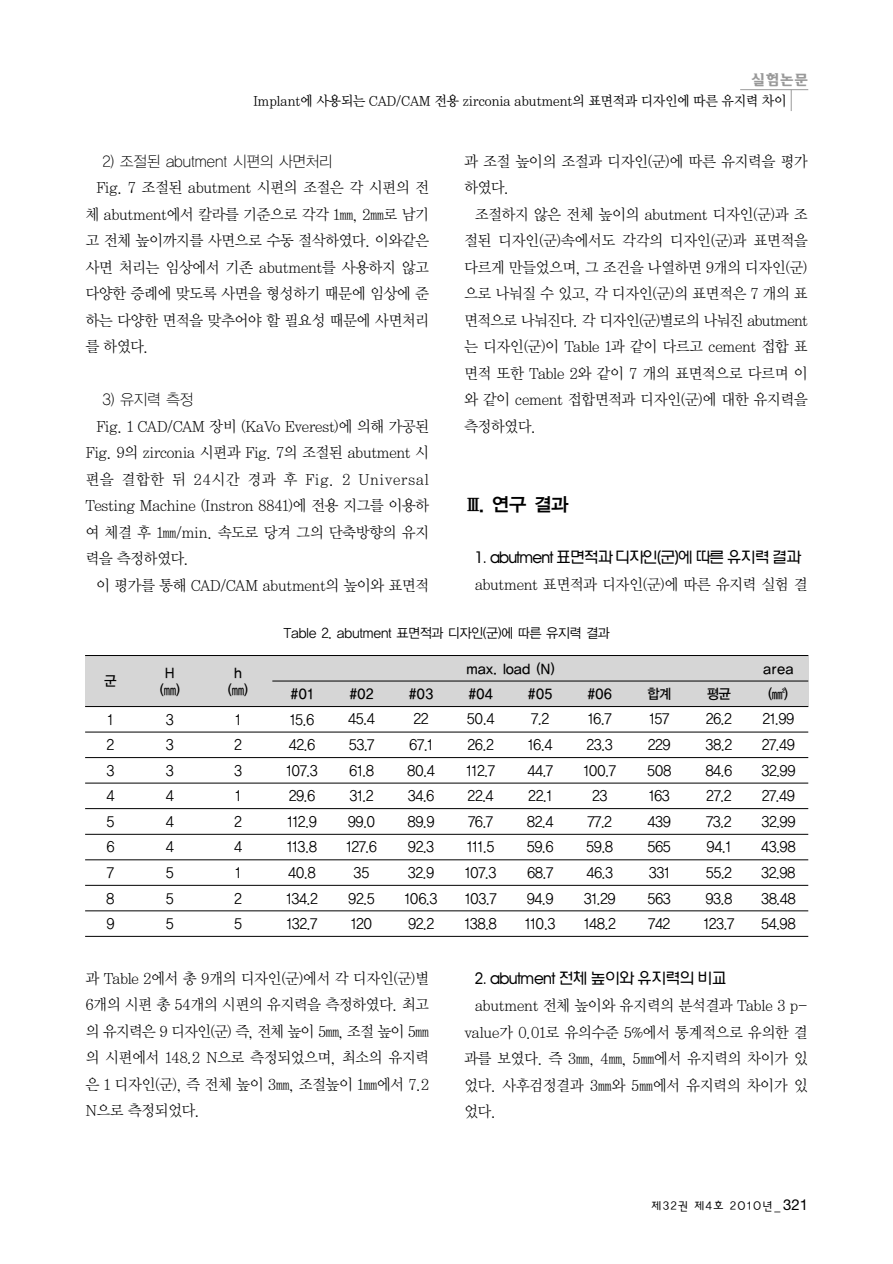
<style>
.page{position:relative;width:893px;height:1264px;background:#fff}
.page>*{position:absolute;margin:0;border:0;box-sizing:border-box;transform-origin:0 0}
.t1{font:18.75px "YGO14";color:#000}
.t2{font:300 16.2px "HY Wul Nun";letter-spacing:-.105em;color:#000;scale:.96 1}
.t3{font:300 16.2px "HY Wul Nun";letter-spacing:-.085em;color:#000;scale:.96 1}
.t4{font:15.3px/26.5px "Y Mj O12";letter-spacing:-.09em;color:#000;text-align:justify;scale:.96 1}
.t5{font:15.3px "YGO11";letter-spacing:-.1em;color:#000;scale:.96 1}
.t6{font:14.55px/25.5px "YGO12";letter-spacing:-.08em;color:#000;text-align:justify;scale:.94 1}
.t7{font:14.25px "Soma B";color:#999}
.t8{font:13.8px "Y Mj O13";letter-spacing:-.09em;color:#000;scale:.96 1}
.t9{font:13.8px/16.6px "YGO13";letter-spacing:-.065em;color:#000;text-align:center;scale:.96 1}
.t10{font:13.5px "YGO12";letter-spacing:-.09em;color:#000;scale:.96 1}
.t11{font:12px "YGO22 KS Cpc EUC H";letter-spacing:-.07em;color:#000}
.s1{font-family:"Y Mj O15"}
.s2{font-family:"Helvetica Neue";font-size:15px}
</style>
<div class="page">
<hr style="left:740px;top:89px;width:68px;height:1px;background:#999">
<svg style="left:791px;top:90px;width:1px;height:21px"></svg>
<div style="left:85px;top:655px;width:723px;height:51px;background:#d6d6d6"></div>
<hr style="left:85px;top:655px;width:723px;height:1px;background:#000">
<hr style="left:85px;top:706px;width:723px;height:1px;background:#000">
<hr style="left:85px;top:731px;width:723px;height:1px;background:#000">
<hr style="left:85px;top:757px;width:723px;height:1px;background:#000">
<hr style="left:85px;top:782px;width:723px;height:1px;background:#000">
<hr style="left:85px;top:808px;width:723px;height:1px;background:#000">
<hr style="left:85px;top:834px;width:723px;height:1px;background:#000">
<hr style="left:85px;top:859px;width:723px;height:1px;background:#000">
<hr style="left:85px;top:885px;width:723px;height:1px;background:#000">
<hr style="left:85px;top:910px;width:723px;height:1px;background:#000">
<hr style="left:272px;top:680px;width:536px;height:1px;background:#000">
<hr style="left:85px;top:935px;width:723px;height:1px;background:#000">
<p class="t7" style="left:751px;top:73px;width:58px">실험논문</p>
<p class="t8" style="left:253px;top:95px;width:558px">Implant에 사용되는 CAD/CAM 전용 zirconia abutment의 표면적과 디자인에 따른 유지력 차이</p>
<p class="t5" style="left:102px;top:154px;width:242px">2) 조절된 abutment 시편의 사면처리</p>
<p class="t4" style="left:85px;top:175px;width:360px;text-indent:11px">Fig. 7 조절된 abutment 시편의 조절은 각 시편의 전 체 abutment에서 칼라를 기준으로 각각 1㎜, 2㎜로 남기 고 전체 높이까지를 사면으로 수동 절삭하였다. 이와같은 사면 처리는 임상에서 기존 abutment를 사용하지 않고 다양한 증례에 맞도록 사면을 형성하기 때문에 임상에 준 하는 다양한 면적을 맞추어야 할 필요성 때문에 사면처리 를 하였다.</p>
<p class="t5" style="left:102px;top:393px;width:97px">3) 유지력 측정</p>
<p class="t4" style="left:85px;top:414px;width:360px;text-indent:11px">Fig. 1 CAD/CAM 장비 (KaVo Everest)에 의해 가공된 Fig. 9의 zirconia 시편과 Fig. 7의 조절된 abutment 시 편을 결합한 뒤 24시간 경과 후 Fig. 2 Universal Testing Machine (Instron 8841)에 전용 지그를 이용하 여 체결 후 1㎜/min. 속도로 당겨 그의 단축방향의 유지 력을 측정하였다.</p>
<p class="t4" style="left:96px;top:572px;width:349px">이 평가를 통해 CAD/CAM abutment의 높이와 표면적</p>
<p class="t4" style="left:463px;top:149px;width:360px">과 조절 높이의 조절과 디자인(군)에 따른 유지력을 평가 하였다.</p>
<p class="t4" style="left:463px;top:202px;width:360px;text-indent:11px">조절하지 않은 전체 높이의 abutment 디자인(군)과 조 절된 디자인(군)속에서도 각각의 디자인(군)과 표면적을 다르게 만들었으며, 그 조건을 나열하면 9개의 디자인(군) 으로 나눠질 수 있고, 각 디자인(군)의 표면적은 7 개의 표 면적으로 나눠진다. 각 디자인(군)별로의 나눠진 abutment 는 디자인(군)이 Table 1과 같이 다르고 cement 접합 표 면적 또한 Table 2와 같이 7 개의 표면적으로 다르며 이 와 같이 cement 접합면적과 디자인(군)에 대한 유지력을 측정하였다.</p>
<p class="t1" style="left:463px;top:496px;width:107px"><span class="s1">Ⅲ</span>. 연구 결과</p>
<p class="t2" style="left:474px;top:550px;width:342px">1. abutment 표면적과 디자인(군)에 따른 유지력 결과</p>
<p class="t4" style="left:474px;top:572px;width:349px">abutment 표면적과 디자인(군)에 따른 유지력 실험 결</p>
<p class="t10" style="left:283px;top:626px;width:342px">Table 2. abutment 표면적과 디자인(군)에 따른 유지력 결과</p>
<p class="t9" style="left:466px;top:660px;width:94px">max. load (N)</p>
<p class="t9" style="left:762px;top:660px;width:34px">area</p>
<p class="t9" style="left:227px;top:665px;width:23px">h<br>(㎜)</p>
<p class="t9" style="left:159px;top:665px;width:23px">H<br>(㎜)</p>
<p class="t9" style="left:104px;top:673px;width:15px">군</p>
<p class="t6" style="left:106px;top:707px;width:11px">1<br>2<br>3<br>4<br>5<br>6<br>7<br>8<br>9</p>
<p class="t6" style="left:166px;top:707px;width:11px">3<br>3<br>3<br>4<br>4<br>4<br>5<br>5<br>5</p>
<p class="t6" style="left:234px;top:707px;width:11px">1<br>2<br>3<br>1<br>2<br>4<br>1<br>2<br>5</p>
<p class="t6" style="left:286px;top:707px;width:36px;text-align:left">15.6<br>42.6<br>107.3<br>29.6<br>112.9<br>113.8<br>40.8<br>134.2<br>132.7</p>
<p class="t6" style="left:346px;top:707px;width:35px;text-align:center">45.4<br>53.7<br>61.8<br>31.2<br>99.0<br>127.6<br>35<br>92.5<br>120</p>
<p class="t6" style="left:404px;top:707px;width:37px;text-align:center">22<br>67.1<br>80.4<br>34.6<br>89.9<br>92.3<br>32.9<br>106.3<br>92.2</p>
<p class="t6" style="left:464px;top:707px;width:37px;text-align:left">50.4<br>26.2<br>112.7<br>22.4<br>76.7<br>111.5<br>107.3<br>103.7<br>138.8</p>
<p class="t6" style="left:524px;top:707px;width:35px;text-align:center">7.2<br>16.4<br>44.7<br>22.1<br>82.4<br>59.6<br>68.7<br>94.9<br>110.3</p>
<p class="t6" style="left:583px;top:707px;width:37px;text-align:center">16.7<br>23.3<br>100.7<br>23<br>77.2<br>59.8<br>46.3<br>31.29<br>148.2</p>
<p class="t6" style="left:646px;top:707px;width:28px;text-align:left">157<br>229<br>508<br>163<br>439<br>565<br>331<br>563<br>742</p>
<p class="t6" style="left:703px;top:707px;width:35px;text-align:left">26.2<br>38.2<br>84.6<br>27.2<br>73.2<br>94.1<br>55.2<br>93.8<br>123.7</p>
<p class="t6" style="left:760px;top:707px;width:39px">21.99<br>27.49<br>32.99<br>27.49<br>32.99<br>43.98<br>32.98<br>38.48<br>54.98</p>
<p class="t9" style="left:767px;top:686px;width:23px">(㎟)</p>
<p class="t9" style="left:290px;top:686px;width:26px">#01</p>
<p class="t9" style="left:349px;top:686px;width:28px">#02</p>
<p class="t9" style="left:408px;top:686px;width:28px">#03</p>
<p class="t9" style="left:468px;top:686px;width:28px">#04</p>
<p class="t9" style="left:527px;top:686px;width:28px">#05</p>
<p class="t9" style="left:587px;top:686px;width:28px">#06</p>
<p class="t9" style="left:646px;top:686px;width:28px">합계</p>
<p class="t9" style="left:706px;top:686px;width:28px">평균</p>
<p class="t4" style="left:85px;top:965px;width:360px">과 Table 2에서 총 9개의 디자인(군)에서 각 디자인(군)별 6개의 시편 총 54개의 시편의 유지력을 측정하였다. 최고 의 유지력은 9 디자인(군) 즉, 전체 높이 5㎜, 조절 높이 5㎜의 시편에서 148.2 N으로 측정되었으며, 최소의 유지력 은 1 디자인(군), 즉 전체 높이 3㎜, 조절높이 1㎜에서 7.2<br>N으로 측정되었다.</p>
<p class="t3" style="left:474px;top:971px;width:265px">2. abutment 전체 높이와 유지력의 비교</p>
<p class="t4" style="left:463px;top:993px;width:360px;text-indent:11px">abutment 전체 높이와 유지력의 분석결과 Table 3 p&shy;value가 0.01로 유의수준 5%에서 통계적으로 유의한 결 과를 보였다. 즉 3㎜, 4㎜, 5㎜에서 유지력의 차이가 있 었다. 사후검정결과 3㎜와 5㎜에서 유지력의 차이가 있 었다.</p>
<p class="t11" style="left:650px;top:1200px;width:159px">제32권 제4호 2010년 _ <span class="s2">321</span></p>
</div>
